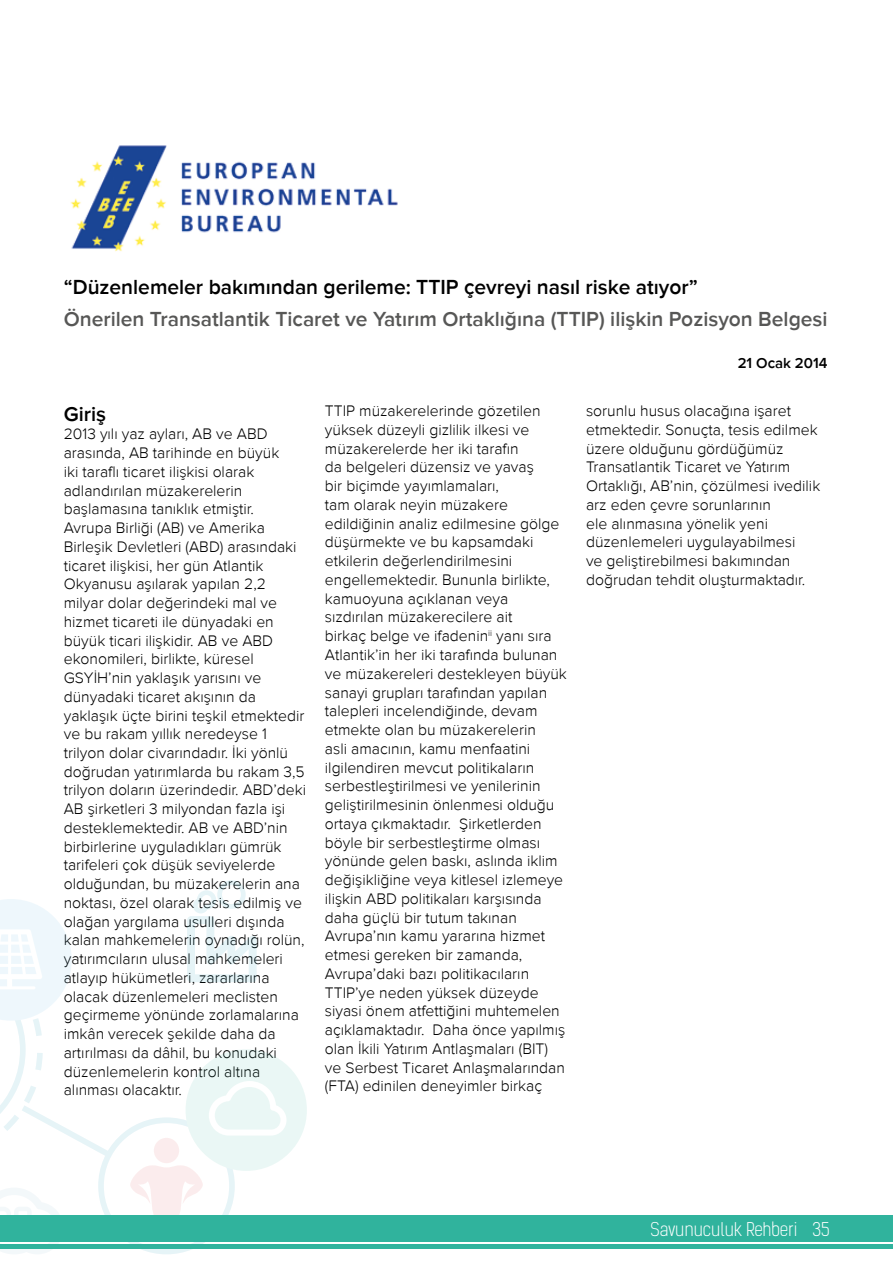
<style>
.page{position:relative;width:893px;height:1263px;background:#fff}
.page>*{position:absolute;margin:0;border:0;box-sizing:border-box;transform-origin:0 0}
.t1{font:600 21px "Proxima Nova";color:#575756}
.t2{font:600 21px "Proxima Nova";color:#000}
.t3{font:300 18px "Kelson Sans";color:#fff}
.t4{font:300 15.75px/18.8px "Proxima Nova";color:#000}
.t5{font:600 15px "Proxima Nova";color:#000}
</style>
<div class="page">
<img style="left:70px;top:145px;width:328px;height:107px">
<div style="left:186px;top:1049px;width:121px;height:122px;background:#eaf7f5;border-radius:50%"></div>
<svg style="left:0;top:880px;width:286px;height:374px"></svg>
<div style="left:0;top:1215px;width:893px;height:27px;background:#30b39d"></div>
<hr style="left:0;top:1244px;width:893px;height:4px;background:#30b39d">
<h1 class="t2" style="left:64px;top:276px;width:636px">“Düzenlemeler bakımından gerileme: TTIP çevreyi nasıl riske atıyor”</h1>
<h1 class="t1" style="left:64px;top:307px;width:765px">Önerilen Transatlantik Ticaret ve Yatırım Ortaklığına (TTIP) ilişkin Pozisyon Belgesi</h1>
<p class="t5" style="left:738px;top:354px;width:91px">21 Ocak 2014</p>
<h1 class="t2" style="left:64px;top:402px;width:44px">Giriş</h1>
<p class="t4" style="left:64px;top:425px;width:244px">2013 yılı yaz ayları, AB ve ABD arasında, AB tarihinde en büyük<br>iki taraflı ticaret ilişkisi olarak adlandırılan müzakerelerin başlamasına tanıklık etmiştir.<br>Avrupa Birliği (AB) ve Amerika Birleşik Devletleri (ABD) arasındaki ticaret ilişkisi, her gün Atlantik Okyanusu aşılarak yapılan 2,2 milyar dolar değerindeki mal ve hizmet ticareti ile dünyadaki en büyük ticari ilişkidir. AB ve ABD ekonomileri, birlikte, küresel GSYİH’nin yaklaşık yarısını ve dünyadaki ticaret akışının da yaklaşık üçte birini teşkil etmektedir ve bu rakam yıllık neredeyse 1 trilyon dolar civarındadır. İki yönlü doğrudan yatırımlarda bu rakam 3,5 trilyon doların üzerindedir. ABD’deki AB şirketleri 3 milyondan fazla işi desteklemektedir. AB ve ABD’nin birbirlerine uyguladıkları gümrük tarifeleri çok düşük seviyelerde olduğundan, bu müzakerelerin ana noktası, özel olarak tesis edilmiş ve olağan yargılama usulleri dışında kalan mahkemelerin oynadığı rolün, yatırımcıların ulusal mahkemeleri atlayıp hükümetleri, zararlarına olacak düzenlemeleri meclisten geçirmeme yönünde zorlamalarına imkân verecek şekilde daha da artırılması da dâhil, bu konudaki düzenlemelerin kontrol altına alınması olacaktır.</p>
<p class="t4" style="left:325px;top:402px;width:243px">TTIP müzakerelerinde gözetilen yüksek düzeyli gizlilik ilkesi ve müzakerelerde her iki tarafın<br>da belgeleri düzensiz ve yavaş<br>bir biçimde yayımlamaları,<br>tam olarak neyin müzakere edildiğinin analiz edilmesine gölge düşürmekte ve bu kapsamdaki etkilerin değerlendirilmesini engellemektedir. Bununla birlikte, kamuoyuna açıklanan veya sızdırılan müzakerecilere ait<br>birkaç belge ve ifadenin<sup>ii</sup> yanı sıra Atlantik’in her iki tarafında bulunan ve müzakereleri destekleyen büyük sanayi grupları tarafından yapılan talepleri incelendiğinde, devam etmekte olan bu müzakerelerin<br>asli amacının, kamu menfaatini ilgilendiren mevcut politikaların serbestleştirilmesi ve yenilerinin geliştirilmesinin önlenmesi olduğu ortaya çıkmaktadır. Şirketlerden böyle bir serbestleştirme olması yönünde gelen baskı, aslında iklim değişikliğine veya kitlesel izlemeye ilişkin ABD politikaları karşısında daha güçlü bir tutum takınan Avrupa’nın kamu yararına hizmet etmesi gereken bir zamanda, Avrupa’daki bazı politikacıların TTIP’ye neden yüksek düzeyde siyasi önem atfettiğini muhtemelen açıklamaktadır. Daha önce yapılmış olan İkili Yatırım Antlaşmaları (BIT) ve Serbest Ticaret Anlaşmalarından (FTA) edinilen deneyimler birkaç</p>
<p class="t4" style="left:586px;top:402px;width:236px">sorunlu husus olacağına işaret etmektedir. Sonuçta, tesis edilmek üzere olduğunu gördüğümüz<br>Transatlantik Ticaret ve Yatırım<br>Ortaklığı, AB’nin, çözülmesi ivedilik arz eden çevre sorunlarının<br>ele alınmasına yönelik yeni düzenlemeleri uygulayabilmesi<br>ve geliştirebilmesi bakımından doğrudan tehdit oluşturmaktadır.</p>
<p class="t3" style="left:650px;top:1218px;width:181px">Savunuculuk Rehberi 35</p>
</div>
